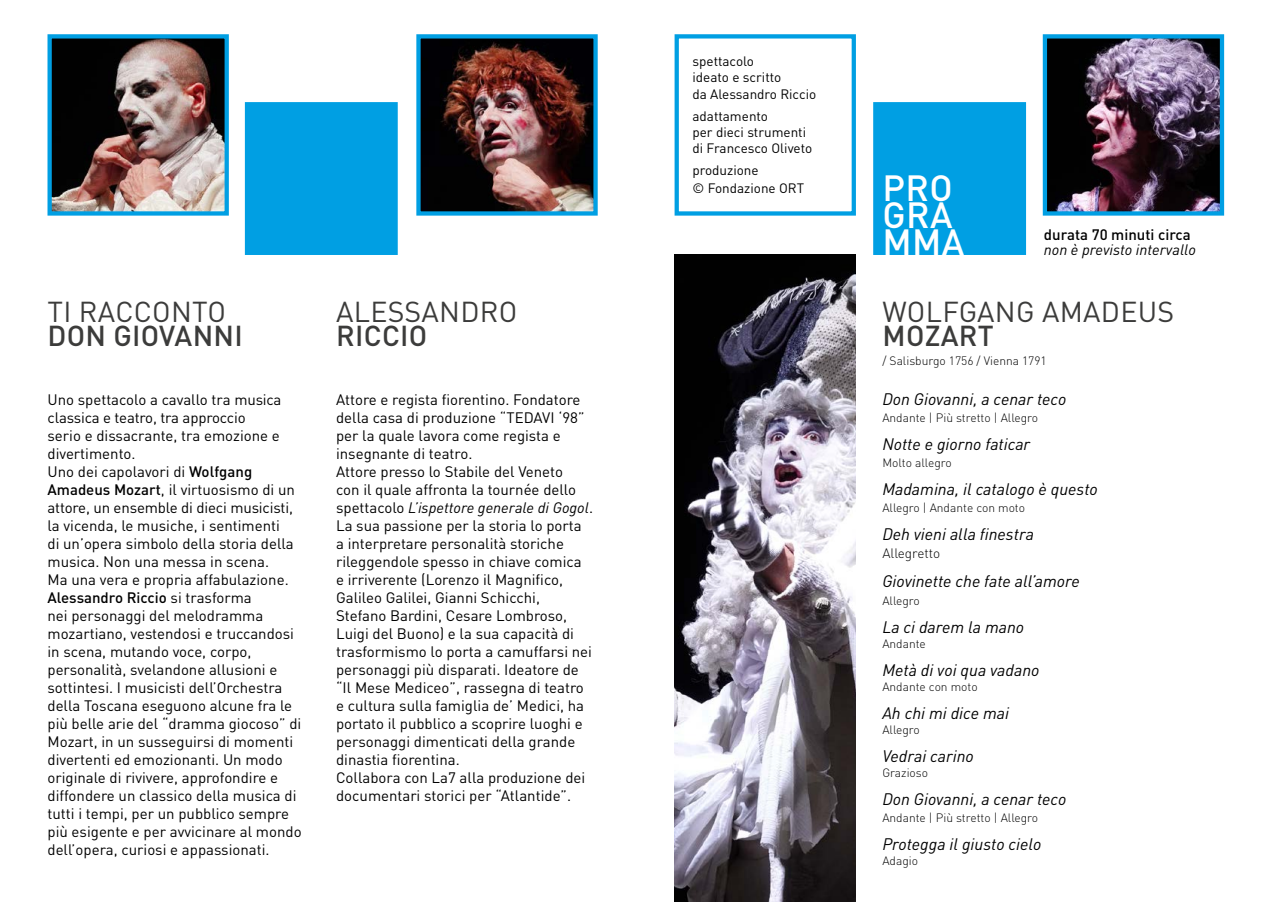
<style>
.page{position:relative;width:1272px;height:902px;background:#fff}
.page>*{position:absolute;margin:0;border:0;box-sizing:border-box;transform-origin:0 0}
.t1{font:500 36px/27px "DIN Pro";letter-spacing:.01em;color:#fff}
.t2{font:28.5px "DIN Pro";letter-spacing:.01em;color:#3c3c3b}
.t3{font:500 28.5px "DIN Pro";letter-spacing:.01em;color:#3c3c3b}
.t4{font:italic 16.5px "DIN";color:#000}
.t5{font:15px/18px "DIN Pro";color:#000}
.t6{font:italic 15px "DIN";color:#000}
.t7{font:500 15px "DIN Pro";color:#000}
.t8{font:13.5px/16.2px "DIN Pro";color:#000}
.t9{font:300 13.5px "DIN Pro";color:#000}
.t10{font:300 12px "DIN Pro";color:#000}
.s1{font-weight:500}
.s2{font-family:"DIN Pro";font-style:normal}
</style>
<div class="page">
<img style="left:674px;top:255px;width:181px;height:646px">
<div style="left:674px;top:34px;width:181px;height:181px;border:4px solid #009fe3"></div>
<img style="left:1047px;top:39px;width:172px;height:171px">
<div style="left:1042px;top:34px;width:182px;height:181px;border:4px solid #009fe3"></div>
<img style="left:52px;top:39px;width:172px;height:171px">
<div style="left:47px;top:34px;width:182px;height:181px;border:4px solid #009fe3"></div>
<div style="left:245px;top:102px;width:153px;height:153px;background:#009fe3;border:4px solid #009fe3"></div>
<img style="left:421px;top:39px;width:171px;height:171px">
<div style="left:416px;top:34px;width:181px;height:181px;border:4px solid #009fe3"></div>
<div style="left:873px;top:102px;width:153px;height:153px;background:#009fe3;border:4px solid #009fe3"></div>
<h2 class="t2" style="left:48px;top:292px;width:180px">TI RACCONTO</h2>
<h2 class="t3" style="left:48px;top:316px;width:197px">DON GIOVANNI</h2>
<p class="t5" style="left:47px;top:390px;width:256px">Uno spettacolo a cavallo tra musica classica e teatro, tra approccio<br>serio e dissacrante, tra emozione e divertimento.<br>Uno dei capolavori di <span class="s1">Wolfgang Amadeus Mozart</span>, il virtuosismo di un attore, un ensemble di dieci musicisti, la vicenda, le musiche, i sentimenti<br>di un’opera simbolo della storia della musica. Non una messa in scena.<br>Ma una vera e propria affabulazione.<br><span class="s1">Alessandro Riccio</span> si trasforma<br>nei personaggi del melodramma mozartiano, vestendosi e truccandosi in scena, mutando voce, corpo, personalità, svelandone allusioni e sottintesi. I musicisti dell’Orchestra della Toscana eseguono alcune fra le più belle arie del “dramma giocoso” di Mozart, in un susseguirsi di momenti divertenti ed emozionanti. Un modo originale di rivivere, approfondire e diffondere un classico della musica di tutti i tempi, per un pubblico sempre più esigente e per avvicinare al mondo dell’opera, curiosi e appassionati.</p>
<h2 class="t2" style="left:336px;top:292px;width:183px">ALESSANDRO</h2>
<h2 class="t3" style="left:336px;top:316px;width:93px">RICCIO</h2>
<p class="t5" style="left:336px;top:390px;width:250px">Attore e regista fiorentino. Fondatore della casa di produzione “TEDAVI ‘98” per la quale lavora come regista e insegnante di teatro.<br>Attore presso lo Stabile del Veneto con il quale affronta la tournée dello</p>
<p class="t6" style="left:336px;top:498px;width:258px"><span class="s2">spettacolo</span> L’ispettore generale di Gogol<span class="s2">.</span></p>
<p class="t5" style="left:336px;top:516px;width:257px">La sua passione per la storia lo porta a interpretare personalità storiche rileggendole spesso in chiave comica e irriverente (Lorenzo il Magnifico, Galileo Galilei, Gianni Schicchi, Stefano Bardini, Cesare Lombroso, Luigi del Buono) e la sua capacità di trasformismo lo porta a camuffarsi nei personaggi più disparati. Ideatore de “Il Mese Mediceo”, rassegna di teatro e cultura sulla famiglia de’ Medici, ha portato il pubblico a scoprire luoghi e personaggi dimenticati della grande dinastia fiorentina.<br>Collabora con La7 alla produzione dei documentari storici per “Atlantide”.</p>
<p class="t8" style="left:692px;top:53px;width:125px">spettacolo<br>ideato e scritto<br>da Alessandro Riccio</p>
<p class="t8" style="left:692px;top:107px;width:121px">adattamento<br>per dieci strumenti di Francesco Oliveto</p>
<p class="t8" style="left:692px;top:161px;width:113px;line-height:18px">produzione<br>© Fondazione ORT</p>
<h1 class="t1" style="left:882px;top:173px;width:83px">PRO<br>GRA<br>MMA</h1>
<p class="t7" style="left:1043px;top:224px;width:148px">durata 70 minuti circa</p>
<p class="t6" style="left:1043px;top:240px;width:154px">non è previsto intervallo</p>
<h2 class="t2" style="left:882px;top:292px;width:293px">WOLFGANG AMADEUS</h2>
<h2 class="t3" style="left:882px;top:316px;width:113px">MOZART</h2>
<p class="t10" style="left:882px;top:352px;width:166px">/ Salisburgo 1756 / Vienna 1791</p>
<p class="t4" style="left:882px;top:389px;width:185px">Don Giovanni, a cenar teco</p>
<p class="t10" style="left:882px;top:409px;width:157px">Andante | Più stretto | Allegro</p>
<p class="t4" style="left:882px;top:434px;width:149px">Notte e giorno faticar</p>
<p class="t10" style="left:882px;top:454px;width:71px">Molto allegro</p>
<p class="t4" style="left:882px;top:479px;width:217px">Madamina, il catalogo è questo</p>
<p class="t10" style="left:882px;top:499px;width:144px">Allegro | Andante con moto</p>
<p class="t4" style="left:882px;top:524px;width:153px">Deh vieni alla finestra</p>
<p class="t9" style="left:882px;top:544px;width:59px">Allegretto</p>
<p class="t4" style="left:882px;top:570px;width:199px">Giovinette che fate all’amore</p>
<p class="t10" style="left:882px;top:592px;width:39px">Allegro</p>
<p class="t4" style="left:882px;top:617px;width:143px">La ci darem la mano</p>
<p class="t10" style="left:882px;top:635px;width:45px">Andante</p>
<p class="t4" style="left:882px;top:660px;width:159px">Metà di voi qua vadano</p>
<p class="t10" style="left:882px;top:678px;width:97px">Andante con moto</p>
<p class="t4" style="left:882px;top:703px;width:128px">Ah chi mi dice mai</p>
<p class="t10" style="left:882px;top:721px;width:39px">Allegro</p>
<p class="t4" style="left:882px;top:746px;width:93px">Vedrai carino</p>
<p class="t10" style="left:882px;top:764px;width:47px">Grazioso</p>
<p class="t4" style="left:882px;top:788px;width:185px">Don Giovanni, a cenar teco</p>
<p class="t10" style="left:882px;top:809px;width:157px">Andante | Più stretto | Allegro</p>
<p class="t4" style="left:882px;top:833px;width:161px">Protegga il giusto cielo</p>
<p class="t10" style="left:882px;top:852px;width:37px">Adagio</p>
</div>
